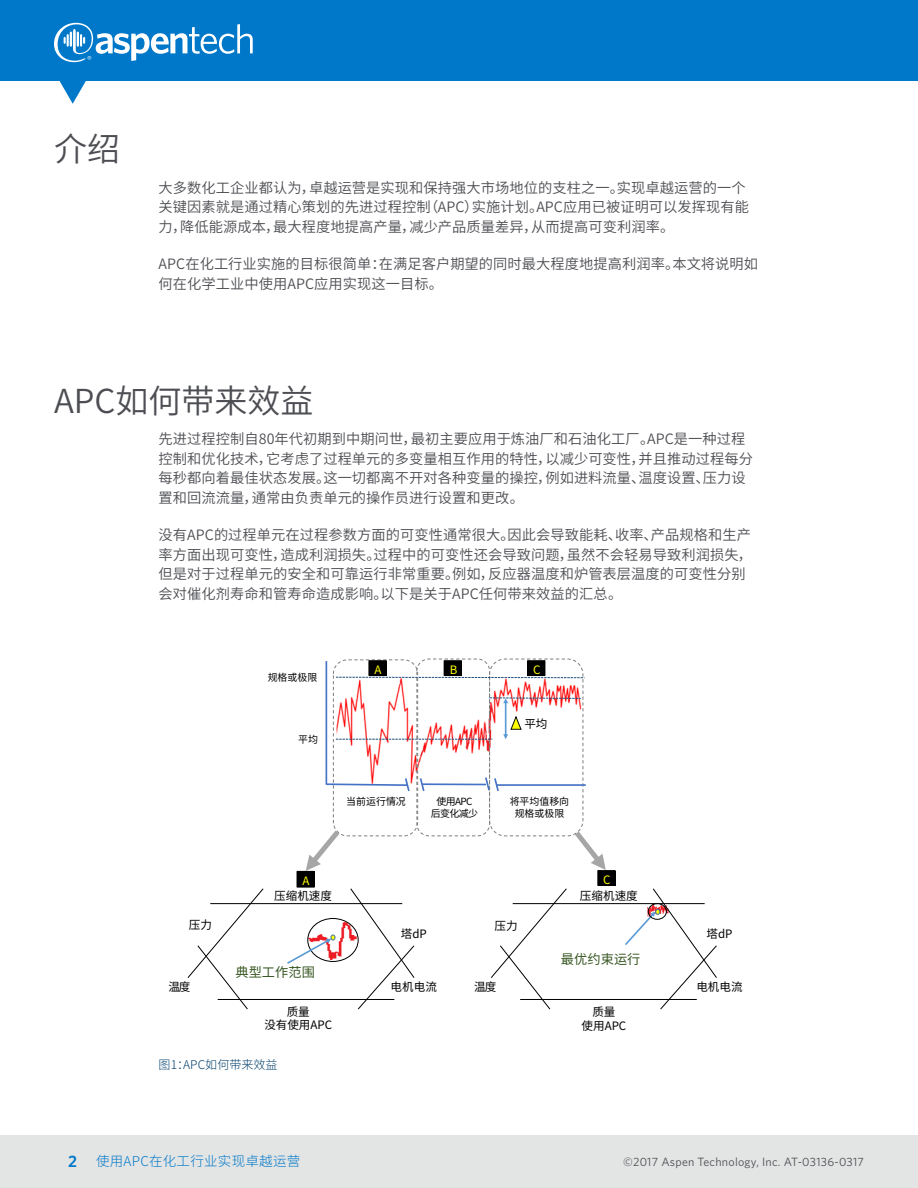
<style>
.page{position:relative;width:918px;height:1188px;background:#fff}
.page>*{position:absolute;margin:0;border:0;box-sizing:border-box;transform-origin:0 0}
.t1{font:33px "Source Han Sans CN";color:#4d4e53}
.t2{font:14.25px/19.5px "Source Han Sans CN";letter-spacing:.005em;color:#4d4e53}
.t3{font:300 13.5px "Source Han Sans CN";letter-spacing:.02em;color:#0078c9}
.t4{font:13.2px "Source Han Sans CN";letter-spacing:.005em;color:#385723}
.t5{font:12px "Whitney";letter-spacing:.02em;color:#4d4e53}
.t6{font:300 12px "Source Han Sans CN";letter-spacing:.005em;color:#003f6b}
.t7{font:11.55px/14px "Source Han Sans CN";color:#000;text-align:center}
.t8{font:11.55px "Source Han Sans CN";color:#ff0}
.t9{font:9.9px/11.9px "Source Han Sans CN";color:#000;text-align:center}
.t10{font:9.9px/11.9px "Source Han Sans CN";letter-spacing:-.06em;color:#000;text-align:center}
.s1{font-family:"Whitney";font-weight:600;font-size:16.5px}
</style>
<div class="page">
<div style="left:0;top:1135px;width:918px;height:53px;background:#e3e4e4"></div>
<div style="left:0;top:0;width:918px;height:81px;background:#0078c9"></div>
<svg style="left:54px;top:23px;width:199px;height:81px"></svg>
<img style="left:308px;top:918px;width:42px;height:43px">
<hr style="left:218px;top:999px;width:176px;height:1px;background:#000">
<hr style="left:210px;top:903px;width:192px;height:1px;background:#000">
<svg style="left:187px;top:888px;width:77px;height:122px"></svg>
<svg style="left:350px;top:888px;width:65px;height:122px"></svg>
<img style="left:327px;top:674px;width:253px;height:111px">
<hr style="left:520px;top:999px;width:177px;height:1px;background:#000">
<hr style="left:513px;top:903px;width:192px;height:1px;background:#000">
<svg style="left:491px;top:888px;width:77px;height:122px"></svg>
<svg style="left:625px;top:888px;width:92px;height:122px"></svg>
<div style="left:333px;top:659px;width:85px;height:177px;border:1px dashed #7f7f7f;border-radius:14px"></div>
<div style="left:416px;top:659px;width:74px;height:177px;border:1px dashed #7f7f7f;border-radius:12px"></div>
<div style="left:489px;top:659px;width:94px;height:177px;border:1px dashed #7f7f7f;border-radius:16px"></div>
<hr style="left:326px;top:661px;width:1px;height:124px;background:#4472c4">
<hr style="left:422px;top:783px;width:64px;height:2px;background:#4472c4">
<hr style="left:497px;top:784px;width:89px;height:2px;background:#4472c4">
<svg style="left:325px;top:776px;width:86px;height:17px"></svg>
<svg style="left:419px;top:776px;width:7px;height:15px"></svg>
<svg style="left:484px;top:776px;width:16px;height:17px"></svg>
<svg style="left:335px;top:676px;width:250px;height:3px"></svg>
<svg style="left:306px;top:831px;width:33px;height:40px"></svg>
<svg style="left:575px;top:831px;width:31px;height:39px"></svg>
<div style="left:369px;top:661px;width:17px;height:15px;background:#000"></div>
<div style="left:369px;top:660px;width:18px;height:16px;border:1px solid #000"></div>
<div style="left:528px;top:661px;width:17px;height:15px;background:#000"></div>
<div style="left:527px;top:660px;width:18px;height:16px;border:1px solid #000"></div>
<div style="left:444px;top:661px;width:17px;height:15px;background:#000"></div>
<div style="left:444px;top:660px;width:18px;height:16px;border:1px solid #000"></div>
<div style="left:297px;top:871px;width:17px;height:16px;background:#000"></div>
<div style="left:297px;top:871px;width:18px;height:17px;border:1px solid #000"></div>
<div style="left:598px;top:871px;width:17px;height:14px;background:#000"></div>
<div style="left:597px;top:870px;width:19px;height:16px;border:1px solid #000"></div>
<div style="left:307px;top:918px;width:52px;height:44px;border:1px solid #000;border-radius:50%"></div>
<svg style="left:287px;top:935px;width:48px;height:29px"></svg>
<svg style="left:336px;top:697px;width:246px;height:43px"></svg>
<h1 class="t1" style="left:54px;top:130px;width:67px">介绍</h1>
<p class="t2" style="left:159px;top:178px;width:592px">大多数化工企业都认为，卓越运营是实现和保持强大市场地位的支柱之一。实现卓越运营的一个关键因素就是通过精心策划的先进过程控制（APC）实施计划。APC应用已被证明可以发挥现有能力，降低能源成本，最大程度地提高产量，减少产品质量差异，从而提高可变利润率。</p>
<p class="t2" style="left:159px;top:255px;width:601px">APC在化工行业实施的目标很简单：在满足客户期望的同时最大程度地提高利润率。本文将说明如何在化学工业中使用APC应用实现这一目标。</p>
<h1 class="t1" style="left:54px;top:382px;width:261px">APC如何带来效益</h1>
<p class="t2" style="left:159px;top:430px;width:596px">先进过程控制自80年代初期到中期问世，最初主要应用于炼油厂和石油化工厂。APC是一种过程控制和优化技术，它考虑了过程单元的多变量相互作用的特性，以减少可变性，并且推动过程每分每秒都向着最佳状态发展。这一切都离不开对各种变量的操控，例如进料流量、温度设置、压力设置和回流流量，通常由负责单元的操作员进行设置和更改。</p>
<p class="t2" style="left:159px;top:526px;width:595px">没有APC的过程单元在过程参数方面的可变性通常很大。因此会导致能耗、收率、产品规格和生产率方面出现可变性，造成利润损失。过程中的可变性还会导致问题，虽然不会轻易导致利润损失，但是对于过程单元的安全和可靠运行非常重要。例如，反应器温度和炉管表层温度的可变性分别会对催化剂寿命和管寿命造成影响。以下是关于APC任何带来效益的汇总。</p>
<p class="t9" style="left:268px;top:671px;width:51px">规格或极限</p>
<p class="t9" style="left:298px;top:734px;width:21px">平均</p>
<p class="t8" style="left:374px;top:663px;width:9px">A</p>
<p class="t8" style="left:450px;top:663px;width:9px">B</p>
<p class="t8" style="left:533px;top:663px;width:9px">C</p>
<p class="t7" style="left:524px;top:717px;width:24px">平均</p>
<p class="t9" style="left:346px;top:796px;width:61px">当前运行情况</p>
<p class="t10" style="left:431px;top:796px;width:49px">使用APC后变化减少</p>
<p class="t9" style="left:510px;top:796px;width:61px">将平均值移向规格或极限</p>
<p class="t8" style="left:303px;top:874px;width:9px">A</p>
<p class="t8" style="left:603px;top:873px;width:9px">C</p>
<p class="t7" style="left:189px;top:918px;width:25px">压力</p>
<p class="t7" style="left:168px;top:980px;width:24px">温度</p>
<p class="t7" style="left:274px;top:889px;width:59px">压缩机速度</p>
<p class="t4" style="left:235px;top:965px;width:81px">典型工作范围</p>
<p class="t7" style="left:264px;top:1005px;width:69px">质量<br>没有使用APC</p>
<p class="t6" style="left:159px;top:1058px;width:120px">图1：APC如何带来效益</p>
<p class="t7" style="left:401px;top:927px;width:28px">塔dP</p>
<p class="t7" style="left:391px;top:980px;width:48px">电机电流</p>
<p class="t7" style="left:495px;top:919px;width:25px">压力</p>
<p class="t7" style="left:474px;top:980px;width:24px">温度</p>
<p class="t7" style="left:580px;top:889px;width:59px">压缩机速度</p>
<p class="t4" style="left:561px;top:952px;width:81px">最优约束运行</p>
<p class="t7" style="left:582px;top:1005px;width:46px">质量<br>使用APC</p>
<p class="t7" style="left:706px;top:927px;width:28px">塔dP</p>
<p class="t7" style="left:696px;top:980px;width:48px">电机电流</p>
<p class="t3" style="left:68px;top:1154px;width:234px"><span class="s1">2</span> 使用APC在化工行业实现卓越运营</p>
<p class="t5" style="left:623px;top:1154px;width:242px">©2017 Aspen Technology, Inc. AT-03136-0317</p>
</div>
